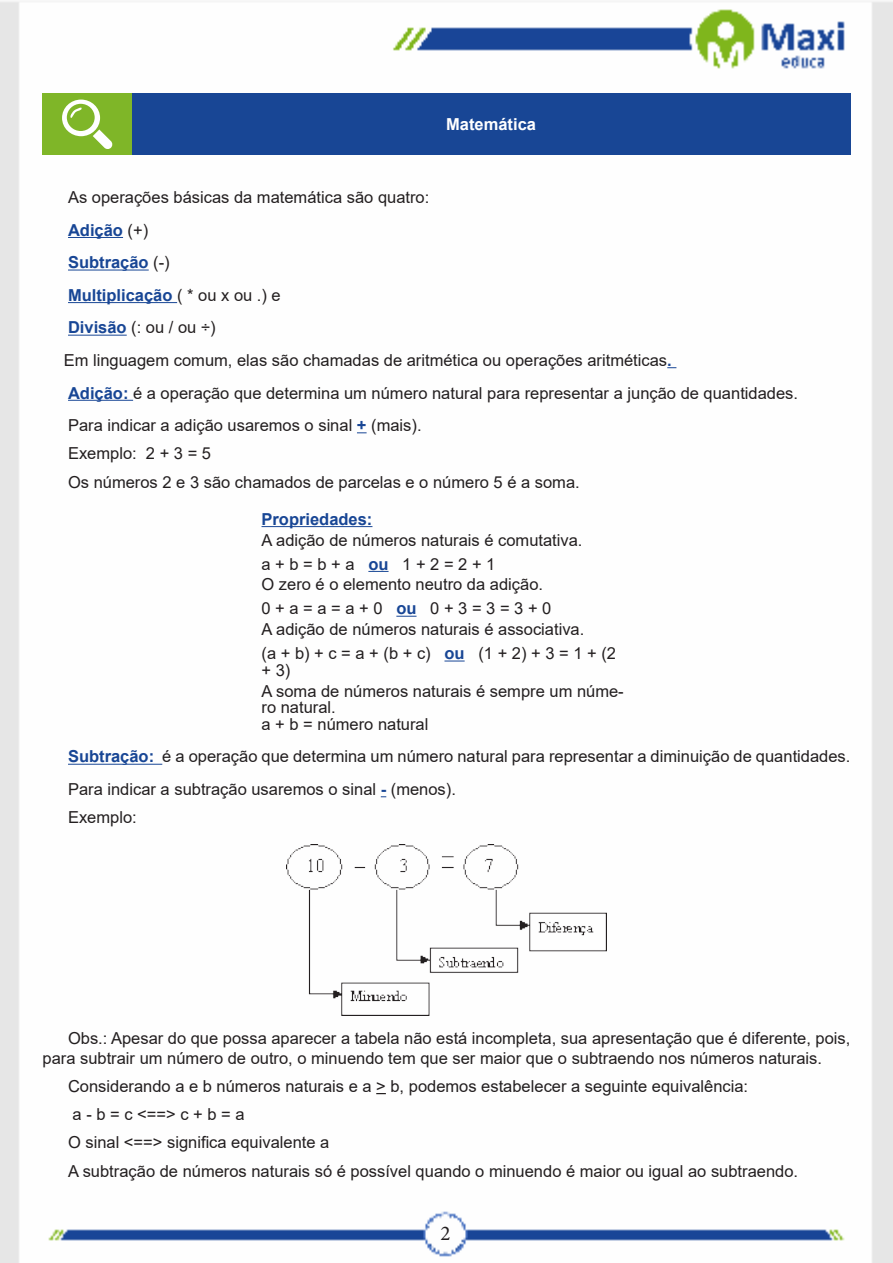
<style>
.page{position:relative;width:893px;height:1263px;background:#fff}
.page>*{position:absolute;margin:0;border:0;box-sizing:border-box;transform-origin:0 0}
.t1{font:21px "Minion Pro";color:#231f20}
.TEXTO_BASE{font:16.5px/19.8px "Arial";color:#231f20}
.INDICE{font:16.5px/16.5px "Arial";color:#231f20}
.Texto{font:16.5px "Arial";color:#231f20}
.INDICE-2{font:700 16.5px "Arial";color:#184695}
.Titulo_de_Caixa{font:700 16.5px "Arial";color:#fff}
.s1{font-weight:400;color:#231f20}
.s2{font-weight:700;color:#184695}
</style>
<div class="page">
<img style="left:0;top:1px;width:893px;height:1262px">
<hr style="left:68px;top:237px;width:55px;height:1px;background:#184695">
<hr style="left:68px;top:270px;width:81px;height:1px;background:#184695">
<hr style="left:68px;top:302px;width:109px;height:1px;background:#184695">
<hr style="left:68px;top:335px;width:59px;height:1px;background:#184695">
<hr style="left:68px;top:400px;width:65px;height:1px;background:#184695">
<hr style="left:68px;top:764px;width:94px;height:1px;background:#184695">
<div style="left:43px;top:94px;width:89px;height:61px;background:#7fb628"></div>
<div style="left:132px;top:94px;width:718px;height:61px;background:#184695"></div>
<svg style="left:62px;top:100px;width:51px;height:49px"></svg>
<hr style="left:261px;top:526px;width:111px;height:1px;background:#184695">
<svg style="left:368px;top:571px;width:21px;height:1px"></svg>
<svg style="left:396px;top:616px;width:21px;height:1px"></svg>
<svg style="left:444px;top:661px;width:21px;height:1px"></svg>
<img style="left:287px;top:844px;width:319px;height:171px">
<p class="Titulo_de_Caixa" style="left:446px;top:113px;width:91px">Matemática</p>
<p class="TEXTO_BASE" style="left:68px;top:187px;width:363px">As operações básicas da matemática são quatro:</p>
<p class="INDICE-2" style="left:68px;top:218px;width:82px">Adição <span class="s1">(+)</span></p>
<p class="INDICE-2" style="left:68px;top:251px;width:103px">Subtração <span class="s1">(-)</span></p>
<p class="INDICE-2" style="left:68px;top:283px;width:214px">Multiplicação <span class="s1">( * ou x ou .) e</span></p>
<p class="TEXTO_BASE" style="left:68px;top:318px;width:149px"><span class="s2">Divisão</span> (: ou / ou ÷)</p>
<p class="Texto" style="left:64px;top:349px;width:610px">Em linguagem comum, elas são chamadas de aritmética ou operações aritméticas<span class="s2">.</span></p>
<p class="TEXTO_BASE" style="left:68px;top:383px;width:732px"><span class="s2">Adição:</span> é a operação que determina um número natural para representar a junção de quantidades.</p>
<p class="TEXTO_BASE" style="left:68px;top:415px;width:355px">Para indicar a adição usaremos o sinal <span class="s2">+</span> (mais).</p>
<p class="TEXTO_BASE" style="left:68px;top:444px;width:145px">Exemplo: 2 + 3 = 5</p>
<p class="TEXTO_BASE" style="left:68px;top:472px;width:513px">Os números 2 e 3 são chamados de parcelas e o número 5 é a soma.</p>
<p class="INDICE-2" style="left:261px;top:507px;width:112px">Propriedades:</p>
<p class="INDICE" style="left:261px;top:531px;width:322px">A adição de números naturais é comutativa.</p>
<p class="INDICE" style="left:261px;top:555px;width:235px">a + b = b + a <span class="s2">ou</span> 1 + 2 = 2 + 1</p>
<p class="INDICE" style="left:261px;top:576px;width:283px">O zero é o elemento neutro da adição.</p>
<p class="INDICE" style="left:261px;top:600px;width:291px">0 + a = a = a + 0 <span class="s2">ou</span> 0 + 3 = 3 = 3 + 0</p>
<p class="INDICE" style="left:261px;top:621px;width:324px">A adição de números naturais é associativa.</p>
<p class="INDICE" style="left:261px;top:645px;width:356px">(a + b) + c = a + (b + c) <span class="s2">ou</span> (1 + 2) + 3 = 1 + (2 + 3)</p>
<p class="INDICE" style="left:261px;top:682px;width:364px">A soma de números naturais é sempre um núme&shy;ro natural.</p>
<p class="INDICE" style="left:261px;top:715px;width:168px">a + b = número natural</p>
<p class="TEXTO_BASE" style="left:68px;top:747px;width:784px"><span class="s2">Subtração:</span> é a operação que determina um número natural para representar a diminuição de quantidades.</p>
<p class="TEXTO_BASE" style="left:68px;top:779px;width:389px">Para indicar a subtração usaremos o sinal <span class="s2">-</span> (menos).</p>
<p class="TEXTO_BASE" style="left:68px;top:807px;width:70px">Exemplo:</p>
<p class="TEXTO_BASE" style="left:43px;top:1028px;width:809px;text-indent:26px">Obs.: Apesar do que possa aparecer a tabela não está incompleta, sua apresentação que é diferente, pois, para subtrair um número de outro, o minuendo tem que ser maior que o subtraendo nos números naturais.</p>
<p class="TEXTO_BASE" style="left:68px;top:1076px;width:682px">Considerando a e b números naturais e a &gt; b, podemos estabelecer a seguinte equivalência:</p>
<p class="TEXTO_BASE" style="left:73px;top:1104px;width:174px">a - b = c &lt;==&gt; c + b = a</p>
<p class="TEXTO_BASE" style="left:68px;top:1133px;width:263px">O sinal &lt;==&gt; significa equivalente a</p>
<p class="TEXTO_BASE" style="left:68px;top:1161px;width:732px">A subtração de números naturais só é possível quando o minuendo é maior ou igual ao subtraendo.</p>
<p class="t1" style="left:440px;top:1219px;width:12px">2</p>
</div>
